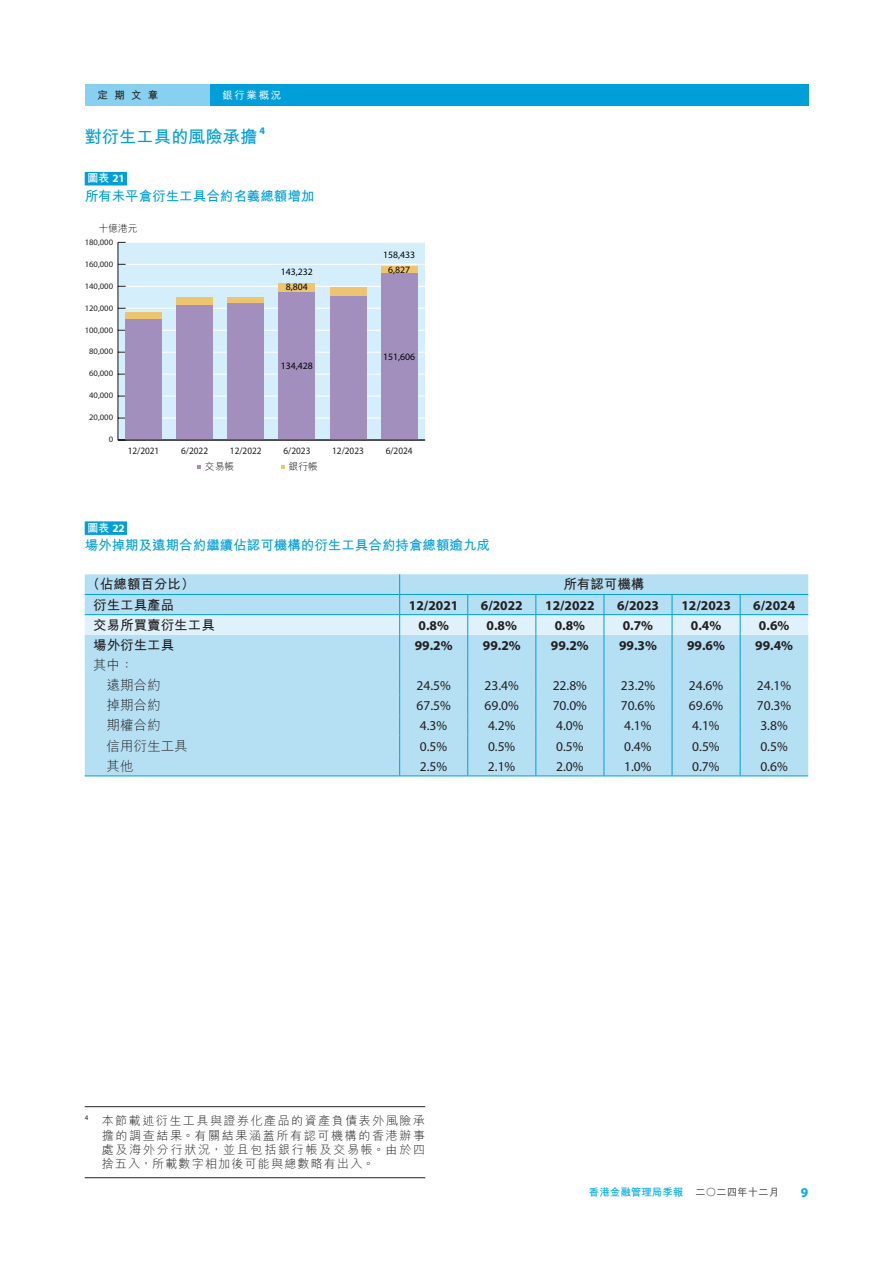
<style>
.page{position:relative;width:893px;height:1263px;background:#fff}
.page>*{position:absolute;margin:0;border:0;box-sizing:border-box;transform-origin:0 0}
._03_H3{font:700 17.25px "M Hei HK";color:#009fda}
._00_Body_Text{font:13.5px "Myriad Pro";color:#231f20}
._00_Body_Text-2{font:700 13.5px "Myriad Pro";color:#231f20}
._04_H4{font:700 13.5px "M Hei HK";color:#009fda}
._00_Body_Text-3{font:700 13.5px "M Hei HK";color:#231f20}
._00_Body_Text-4{font:300 13.5px "M Hei HK";color:#231f20}
.t1{font:700 13.5px "Myriad Pro";color:#00ade2}
.foot_notes{font:300 12px/14.2px "M Hei HK";letter-spacing:.14em;color:#231f20;text-align:justify}
.sub_subhead{font:700 11.25px "M Hei HK";color:#fff}
.t2{font:700 10.5px "M Hei HK";color:#00ade2}
.t3{font:500 10.5px "M Hei HK";letter-spacing:.15em;color:#fff}
.t4{font:700 10.5px "M Hei HK";color:#231f20}
._03_H3-2{font:700 10.05px "Myriad Pro";color:#009fda}
.t5{font:9.75px "Myriad Pro";color:#231f20;scale:.95 1}
.t6{font:9.75px "Myriad Pro";color:#030303}
.t7{font:9.75px "M Hei HK Light E Ten B5 H";color:#030303}
.t8{font:8.4px "Myriad Pro";color:#231f20;scale:1.04 1}
.foot_notes-2{font:7.05px "Myriad Pro";color:#231f20}
.s1{font-family:"Myriad Pro"}
.s2{color:#57585a}
</style>
<div class="page">
<div style="left:85px;top:85px;width:723px;height:21px;background:#009fda"></div>
<div style="left:85px;top:85px;width:124px;height:21px;background:#88d0ef"></div>
<div style="left:85px;top:172px;width:42px;height:13px;background:#009fda"></div>
<div style="left:118px;top:242px;width:306px;height:198px;background:#d4effb"></div>
<hr style="left:118px;top:242px;width:307px;height:1px;background:#fff">
<hr style="left:118px;top:352px;width:307px;height:1px;background:#fff">
<hr style="left:118px;top:374px;width:307px;height:1px;background:#fff">
<hr style="left:118px;top:395px;width:307px;height:1px;background:#fff">
<hr style="left:118px;top:417px;width:307px;height:1px;background:#fff">
<hr style="left:118px;top:330px;width:307px;height:1px;background:#fff">
<hr style="left:118px;top:308px;width:307px;height:1px;background:#fff">
<hr style="left:118px;top:286px;width:307px;height:1px;background:#fff">
<hr style="left:118px;top:264px;width:307px;height:1px;background:#fff">
<hr style="left:118px;top:242px;width:1px;height:198px;background:#231f20">
<hr style="left:118px;top:439px;width:307px;height:1px;background:#231f20">
<div style="left:125px;top:312px;width:37px;height:7px;background:#edc571"></div>
<div style="left:176px;top:297px;width:37px;height:8px;background:#edc571"></div>
<div style="left:227px;top:297px;width:37px;height:7px;background:#edc571"></div>
<div style="left:278px;top:283px;width:37px;height:9px;background:#edc571"></div>
<div style="left:329px;top:287px;width:37px;height:9px;background:#edc571"></div>
<div style="left:380px;top:266px;width:37px;height:7px;background:#edc571"></div>
<div style="left:125px;top:319px;width:37px;height:121px;background:#a38fbd"></div>
<div style="left:176px;top:305px;width:37px;height:135px;background:#a38fbd"></div>
<div style="left:227px;top:304px;width:37px;height:136px;background:#a38fbd"></div>
<div style="left:278px;top:292px;width:37px;height:148px;background:#a38fbd"></div>
<div style="left:329px;top:296px;width:37px;height:144px;background:#a38fbd"></div>
<div style="left:380px;top:273px;width:37px;height:167px;background:#a38fbd"></div>
<hr style="left:118px;top:439px;width:306px;height:1px;background:#231f20">
<svg style="left:197px;top:465px;width:4px;height:3px"></svg>
<hr style="left:85px;top:1106px;width:340px;height:1px;background:#231f20">
<hr style="left:85px;top:1177px;width:340px;height:1px;background:#231f20">
<div style="left:85px;top:521px;width:42px;height:14px;background:#009fda"></div>
<hr style="left:85px;top:775px;width:314px;height:1px;background:#009fda">
<hr style="left:399px;top:775px;width:68px;height:1px;background:#009fda">
<hr style="left:467px;top:775px;width:68px;height:1px;background:#009fda">
<hr style="left:535px;top:775px;width:68px;height:1px;background:#009fda">
<hr style="left:603px;top:775px;width:68px;height:1px;background:#009fda">
<hr style="left:671px;top:775px;width:68px;height:1px;background:#009fda">
<hr style="left:739px;top:775px;width:68px;height:1px;background:#009fda">
<svg style="left:85px;top:574px;width:722px;height:201px;background:#b6e0f4"></svg>
<hr style="left:399px;top:594px;width:68px;height:1px;background:#009fda">
<hr style="left:467px;top:594px;width:68px;height:1px;background:#009fda">
<hr style="left:535px;top:594px;width:68px;height:1px;background:#009fda">
<hr style="left:603px;top:594px;width:68px;height:1px;background:#009fda">
<hr style="left:671px;top:594px;width:68px;height:1px;background:#009fda">
<hr style="left:739px;top:594px;width:68px;height:1px;background:#009fda">
<p class="t4" style="left:97px;top:88px;width:62px">定期文章</p>
<p class="t3" style="left:222px;top:88px;width:60px">銀行業概況</p>
<h3 class="_03_H3" style="left:85px;top:124px;width:174px">對衍生工具的風險承擔</h3>
<h3 class="_03_H3-2" style="left:259px;top:124px;width:7px">4</h3>
<h4 class="sub_subhead" style="left:87px;top:170px;width:39px">圖表 <span class="s1">21</span></h4>
<h4 class="_04_H4" style="left:85px;top:186px;width:231px">所有未平倉衍生工具合約名義總額增加</h4>
<p class="t7" style="left:98px;top:223px;width:41px">十億港元</p>
<p class="t8" style="left:85px;top:236px;width:29px">180,000</p>
<p class="t8" style="left:85px;top:258px;width:29px">160,000</p>
<p class="t8" style="left:85px;top:280px;width:29px">140,000</p>
<p class="t8" style="left:85px;top:302px;width:29px">120,000</p>
<p class="t8" style="left:85px;top:324px;width:29px">100,000</p>
<p class="t8" style="left:89px;top:346px;width:25px">80,000</p>
<p class="t8" style="left:89px;top:368px;width:25px">60,000</p>
<p class="t8" style="left:89px;top:390px;width:25px">40,000</p>
<p class="t8" style="left:89px;top:412px;width:25px">20,000</p>
<p class="t8" style="left:109px;top:434px;width:6px">0</p>
<p class="t6" style="left:383px;top:249px;width:34px">158,433</p>
<p class="t6" style="left:281px;top:265px;width:34px">143,232</p>
<p class="t6" style="left:388px;top:263px;width:24px">6,827</p>
<p class="t6" style="left:286px;top:281px;width:24px">8,804</p>
<p class="t6" style="left:281px;top:360px;width:34px">134,428</p>
<p class="t6" style="left:383px;top:350px;width:34px">151,606</p>
<p class="t5" style="left:128px;top:444px;width:35px">12/2021</p>
<p class="t5" style="left:181px;top:444px;width:30px">6/2022</p>
<p class="t5" style="left:230px;top:444px;width:35px">12/2022</p>
<p class="t5" style="left:283px;top:444px;width:30px">6/2023</p>
<p class="t5" style="left:332px;top:444px;width:35px">12/2023</p>
<p class="t5" style="left:385px;top:444px;width:30px">6/2024</p>
<p class="t7" style="left:205px;top:461px;width:31px">交易帳</p>
<p class="t7" style="left:288px;top:461px;width:31px">銀行帳</p>
<h4 class="sub_subhead" style="left:87px;top:519px;width:39px">圖表 <span class="s1">22</span></h4>
<h4 class="_04_H4" style="left:85px;top:535px;width:406px">場外掉期及遠期合約繼續佔認可機構的衍生工具合約持倉總額逾九成</h4>
<p class="_00_Body_Text-3" style="left:86px;top:574px;width:109px">（佔總額百分比）</p>
<p class="_00_Body_Text-3" style="left:563px;top:574px;width:82px">所有認可機構</p>
<p class="_00_Body_Text-3" style="left:93px;top:594px;width:82px">衍生工具產品</p>
<p class="_00_Body_Text-2" style="left:409px;top:596px;width:51px">12/2021</p>
<p class="_00_Body_Text-2" style="left:480px;top:596px;width:43px">6/2022</p>
<p class="_00_Body_Text-2" style="left:545px;top:596px;width:51px">12/2022</p>
<p class="_00_Body_Text-2" style="left:616px;top:596px;width:43px">6/2023</p>
<p class="_00_Body_Text-2" style="left:681px;top:596px;width:51px">12/2023</p>
<p class="_00_Body_Text-2" style="left:753px;top:596px;width:43px">6/2024</p>
<p class="_00_Body_Text-3" style="left:93px;top:614px;width:123px">交易所買賣衍生工具</p>
<p class="_00_Body_Text-2" style="left:418px;top:616px;width:32px">0.8%</p>
<p class="_00_Body_Text-2" style="left:486px;top:616px;width:32px">0.8%</p>
<p class="_00_Body_Text-2" style="left:554px;top:616px;width:32px">0.8%</p>
<p class="_00_Body_Text-2" style="left:622px;top:616px;width:32px">0.7%</p>
<p class="_00_Body_Text-2" style="left:690px;top:616px;width:32px">0.4%</p>
<p class="_00_Body_Text-2" style="left:758px;top:616px;width:32px">0.6%</p>
<p class="_00_Body_Text-3" style="left:93px;top:635px;width:82px">場外衍生工具</p>
<p class="_00_Body_Text-2" style="left:414px;top:636px;width:39px">99.2%</p>
<p class="_00_Body_Text-2" style="left:482px;top:636px;width:39px">99.2%</p>
<p class="_00_Body_Text-2" style="left:550px;top:636px;width:39px">99.2%</p>
<p class="_00_Body_Text-2" style="left:618px;top:636px;width:39px">99.3%</p>
<p class="_00_Body_Text-2" style="left:686px;top:636px;width:39px">99.6%</p>
<p class="_00_Body_Text-2" style="left:754px;top:636px;width:39px">99.4%</p>
<p class="_00_Body_Text-4" style="left:93px;top:658px;width:42px">其中：</p>
<p class="_00_Body_Text-4" style="left:107px;top:678px;width:55px">遠期合約</p>
<p class="_00_Body_Text" style="left:416px;top:677px;width:36px">24.5%</p>
<p class="_00_Body_Text" style="left:484px;top:677px;width:36px">23.4%</p>
<p class="_00_Body_Text" style="left:552px;top:677px;width:36px">22.8%</p>
<p class="_00_Body_Text" style="left:620px;top:677px;width:36px">23.2%</p>
<p class="_00_Body_Text" style="left:688px;top:677px;width:36px">24.6%</p>
<p class="_00_Body_Text" style="left:756px;top:677px;width:36px">24.1%</p>
<p class="_00_Body_Text-4" style="left:107px;top:698px;width:55px">掉期合約</p>
<p class="_00_Body_Text" style="left:416px;top:697px;width:36px">67.5%</p>
<p class="_00_Body_Text" style="left:484px;top:697px;width:36px">69.0%</p>
<p class="_00_Body_Text" style="left:552px;top:697px;width:36px">70.0%</p>
<p class="_00_Body_Text" style="left:620px;top:697px;width:36px">70.6%</p>
<p class="_00_Body_Text" style="left:688px;top:697px;width:36px">69.6%</p>
<p class="_00_Body_Text" style="left:756px;top:697px;width:36px">70.3%</p>
<p class="_00_Body_Text-4" style="left:107px;top:718px;width:55px">期權合約</p>
<p class="_00_Body_Text" style="left:420px;top:717px;width:29px">4.3%</p>
<p class="_00_Body_Text" style="left:488px;top:717px;width:29px">4.2%</p>
<p class="_00_Body_Text" style="left:556px;top:717px;width:29px">4.0%</p>
<p class="_00_Body_Text" style="left:624px;top:717px;width:29px">4.1%</p>
<p class="_00_Body_Text" style="left:692px;top:717px;width:29px">4.1%</p>
<p class="_00_Body_Text" style="left:760px;top:717px;width:29px">3.8%</p>
<p class="_00_Body_Text-4" style="left:107px;top:738px;width:83px">信用衍生工具</p>
<p class="_00_Body_Text" style="left:420px;top:737px;width:29px">0.5%</p>
<p class="_00_Body_Text" style="left:488px;top:737px;width:29px">0.5%</p>
<p class="_00_Body_Text" style="left:556px;top:737px;width:29px">0.5%</p>
<p class="_00_Body_Text" style="left:624px;top:737px;width:29px">0.4%</p>
<p class="_00_Body_Text" style="left:692px;top:737px;width:29px">0.5%</p>
<p class="_00_Body_Text" style="left:760px;top:737px;width:29px">0.5%</p>
<p class="_00_Body_Text-4" style="left:106px;top:758px;width:28px">其他</p>
<p class="_00_Body_Text" style="left:419px;top:757px;width:29px">2.5%</p>
<p class="_00_Body_Text" style="left:488px;top:757px;width:29px">2.1%</p>
<p class="_00_Body_Text" style="left:556px;top:757px;width:29px">2.0%</p>
<p class="_00_Body_Text" style="left:624px;top:757px;width:29px">1.0%</p>
<p class="_00_Body_Text" style="left:692px;top:757px;width:29px">0.7%</p>
<p class="_00_Body_Text" style="left:760px;top:757px;width:29px">0.6%</p>
<p class="foot_notes-2" style="left:85px;top:1112px;width:5px">4</p>
<p class="foot_notes" style="left:102px;top:1113px;width:325px">本節載述衍生工具與證券化產品的資產負債表外風險承擔的調查結果。有關結果涵蓋所有認可機構的香港辦事處及海外分行狀況，並且包括銀行帳及交易帳。由於四捨五入，所載數字相加後可能與總數略有出入。</p>
<p class="t2" style="left:588px;top:1184px;width:192px">香港金融管理局季報 <span class="s2">二〇二四年十二月</span></p>
<p class="t1" style="left:800px;top:1183px;width:9px">9</p>
</div>
